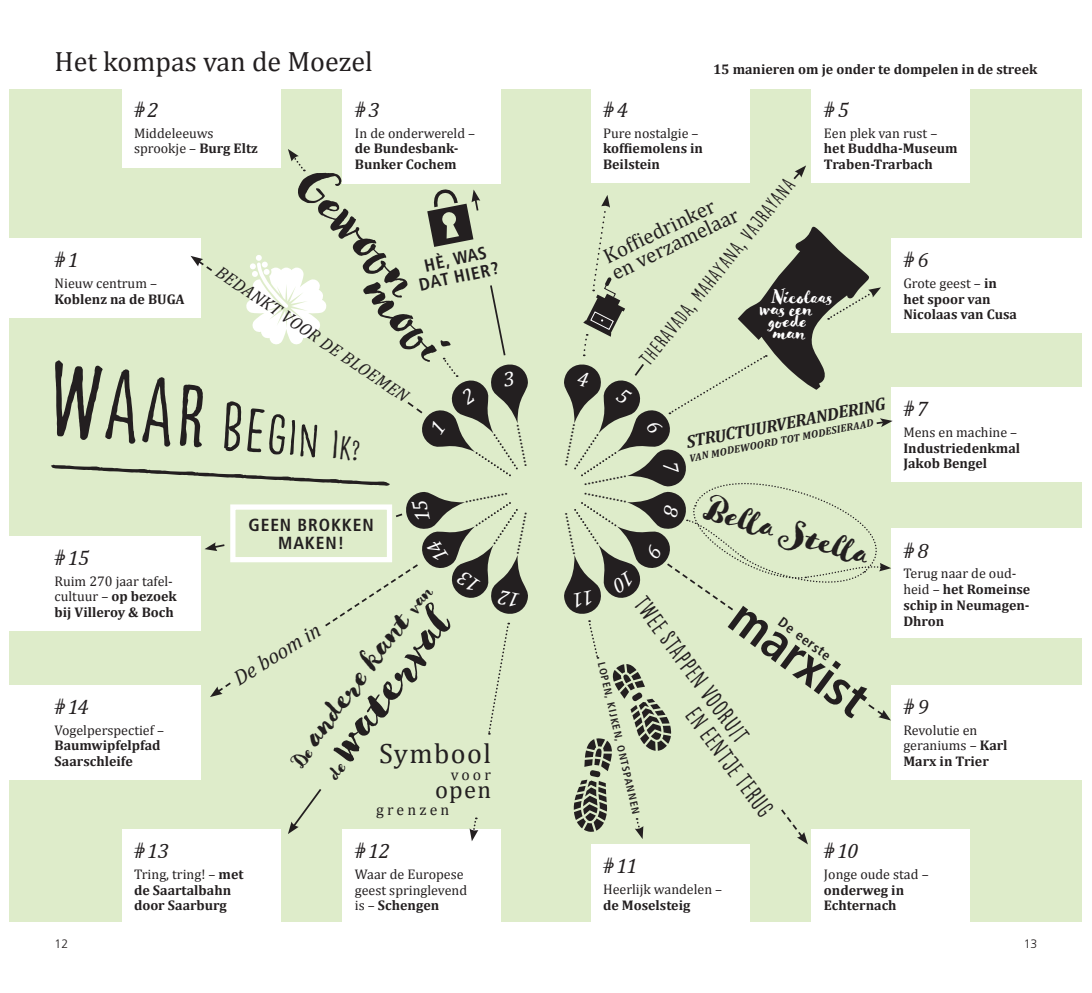
<style>
.page{position:relative;width:1092px;height:993px;background:#fff}
.page>*{position:absolute;margin:0;border:0;box-sizing:border-box;transform-origin:0 0}
.t1{font:113.75px "Goodlife Sans Condensed";color:#231f20}
.t2{font:78.75px "Goodlife Sans Condensed";color:#231f20;scale:2 1}
.t3{font:54.25px "Goodlife Brush";color:#231f20}
.t4{font:50.75px "Goodlife Brush";color:#231f20}
.t5{font:50.75px "DM Frutiger LT Pro 67 Bold Cn";color:#231f20}
.t6{font:33.6px "Goodlife Brush";color:#231f20}
.t7{font:33.25px "Goodlife Brush";color:#231f20}
.t8{font:28px "Cambria";color:#231f20}
.t9{font:28px "Cambria";letter-spacing:.05em;color:#231f20}
.t10{font:26.25px/23.6px "Goodlife Sans Condensed";color:#231f20}
.t11{font:24.5px "Cambria";color:#231f20}
.t12{font:italic 21px "Cambria";letter-spacing:-.045em;color:#231f20}
.t13{font:21px "Goodlife Sans Condensed";color:#231f20}
.t14{font:21px/18.2px "Cambria";color:#231f20}
.t15{font:19.07px "Goodlife Brush";letter-spacing:-.025em;color:#fff}
.t16{font:17.5px/17.5px "DM Frutiger LT Pro 67 Bold Cn";letter-spacing:.05em;color:#231f20;text-align:center}
.t17{font:italic 700 17.5px "Cambria";color:#231f20}
.t18{font:italic 17.5px "Cambria";color:#231f20}
.t19{font:15.75px "Cambria";letter-spacing:.2em;color:#231f20}
.t20{font:700 14px/15.8px "Cambria";color:#231f20}
.t21{font:14px/15.8px "Cambria";color:#231f20}
.t22{font:14px "DM Frutiger LT Pro 67 Bold Cn";color:#231f20}
.t23{font:300 12.25px "DM Frutiger LT Pro 45";color:#231f20}
.t24{font:italic 700 10.5px "Cambria";color:#231f20}
.t25{font:10.5px "DM Frutiger LT Pro 67 Bold Cn";color:#231f20}
.s1{font-weight:700}
.s2{font-size:105px}
.s3{font-size:98px}
.s4{font-size:92.75px}
.s5{font-size:73.5px}
.s6{font-size:66.5px}
.s7{font-size:59.5px}
.s8{font-size:52.5px}
.s9{font-size:49px}
.s10{font-size:42px}
.s11{font-size:35px}
.s12{font-size:29.75px}
.s13{font-weight:400}
</style>
<div class="page">
<div style="left:10px;top:89px;width:1071px;height:832px;background:#deecca"></div>
<div style="left:122px;top:829px;width:158px;height:94px;background:#fff"></div>
<div style="left:10px;top:238px;width:191px;height:79px;background:#fff"></div>
<div style="left:10px;top:536px;width:191px;height:94px;background:#fff"></div>
<div style="left:10px;top:685px;width:191px;height:94px;background:#fff"></div>
<div style="left:342px;top:829px;width:159px;height:94px;background:#fff"></div>
<div style="left:590px;top:844px;width:159px;height:79px;background:#fff"></div>
<div style="left:811px;top:829px;width:159px;height:94px;background:#fff"></div>
<div style="left:890px;top:685px;width:191px;height:94px;background:#fff"></div>
<div style="left:890px;top:528px;width:191px;height:109px;background:#fff"></div>
<div style="left:890px;top:387px;width:191px;height:94px;background:#fff"></div>
<div style="left:890px;top:238px;width:191px;height:94px;background:#fff"></div>
<div style="left:811px;top:88px;width:159px;height:94px;background:#fff"></div>
<div style="left:590px;top:88px;width:159px;height:94px;background:#fff"></div>
<div style="left:122px;top:88px;width:158px;height:79px;background:#fff"></div>
<div style="left:342px;top:89px;width:159px;height:95px;background:#fff"></div>
<div style="left:230px;top:504px;width:162px;height:58px;border:5px solid #fff"></div>
<svg style="left:288px;top:789px;width:34px;height:44px"></svg>
<svg style="left:211px;top:682px;width:20px;height:14px"></svg>
<svg style="left:204px;top:542px;width:21px;height:9px"></svg>
<svg style="left:427px;top:189px;width:53px;height:58px"></svg>
<svg style="left:469px;top:817px;width:9px;height:24px"></svg>
<svg style="left:793px;top:165px;width:13px;height:15px"></svg>
<svg style="left:288px;top:149px;width:17px;height:22px"></svg>
<svg style="left:190px;top:256px;width:22px;height:15px"></svg>
<svg style="left:246px;top:255px;width:81px;height:90px"></svg>
<svg style="left:407px;top:285px;width:99px;height:129px"></svg>
<svg style="left:573px;top:195px;width:348px;height:677px"></svg>
<svg style="left:323px;top:504px;width:187px;height:230px"></svg>
<h3 class="t8" style="left:55px;top:45px;width:319px">Het kompas van de Moezel</h3>
<h3 class="t12" style="left:147px;top:95px;width:13px">2</h3>
<p class="t21" style="left:134px;top:125px;width:125px">Middeleeuws sprookje – <span class="s1">Burg Eltz</span></p>
<h3 class="t12" style="left:368px;top:95px;width:13px">3</h3>
<p class="t21" style="left:355px;top:125px;width:122px">In de onderwereld –</p>
<p class="t20" style="left:355px;top:140px;width:105px">de Bundesbank-<br>Bunker Cochem</p>
<h3 class="t3" style="left:333px;top:152px;width:155px;rotate:47deg">Gewoon</h3>
<p class="t16" style="left:414px;top:259px;width:83px;rotate:-12deg">HÈ, WAS<br>DAT HIER?</p>
<h3 class="t12" style="left:68px;top:245px;width:13px">1</h3>
<p class="t21" style="left:55px;top:275px;width:104px">Nieuw centrum –</p>
<p class="t20" style="left:55px;top:290px;width:132px">Koblenz na de BUGA</p>
<p class="t18" style="left:225px;top:260px;width:230px;rotate:34deg">BEDANKT VOOR DE BLOEMEN</p>
<h3 class="t3" style="left:398px;top:258px;width:104px;rotate:47deg">mooi</h3>
<h1 class="t1" style="left:52px;top:336px;width:318px;rotate:5deg">W<span class="s2">a</span><span class="s3">a</span><span class="s4">r</span> <span class="s5">b</span><span class="s6">e</span><span class="s7">g</span><span class="s8">i</span><span class="s9">n</span> <span class="s10">i</span><span class="s11">k</span><span class="s12">?</span></h1>
<h2 class="t2" style="left:55px;top:392px;width:171px;rotate:3deg">_______</h2>
<h3 class="t12" style="left:68px;top:542px;width:23px">15</h3>
<p class="t21" style="left:55px;top:572px;width:124px">Ruim 270 jaar tafel&shy;cultuur – <span class="s1">op bezoek bij Villeroy &amp; Boch</span></p>
<h3 class="t12" style="left:68px;top:691px;width:22px">14</h3>
<p class="t21" style="left:55px;top:721px;width:111px">Vogelperspectief –</p>
<p class="t20" style="left:55px;top:737px;width:108px">Baumwipfelpfad<br>Saarschleife</p>
<p class="t16" style="left:248px;top:516px;width:127px">GEEN BROKKEN<br>MAKEN!</p>
<h3 class="t4" style="left:311px;top:732px;width:180px;rotate:-53deg">waterval</h3>
<h3 class="t7" style="left:292px;top:729px;width:162px;rotate:-54deg">andere kant</h3>
<h3 class="t12" style="left:227px;top:667px;width:100px;rotate:-32deg">De boom in</h3>
<h3 class="t9" style="left:379px;top:736px;width:113px">Symbool</h3>
<p class="t19" style="left:450px;top:765px;width:42px">voor</p>
<h3 class="t11" style="left:435px;top:774px;width:57px">open</h3>
<p class="t19" style="left:376px;top:800px;width:75px">grenzen</p>
<h3 class="t12" style="left:147px;top:835px;width:23px">13</h3>
<p class="t20" style="left:134px;top:865px;width:111px"><span class="s13">Tring, tring! –</span> met de Saartalbahn door Saarburg</p>
<h3 class="t12" style="left:368px;top:835px;width:23px">12</h3>
<p class="t21" style="left:355px;top:865px;width:114px">Waar de Europese geest springlevend is – <span class="s1">Schengen</span></p>
<h3 class="t12" style="left:616px;top:95px;width:13px">4</h3>
<p class="t21" style="left:603px;top:125px;width:97px">Pure nostalgie –</p>
<p class="t20" style="left:603px;top:140px;width:101px">koffiemolens in<br>Beilstein</p>
<p class="t20" style="left:713px;top:61px;width:326px">15 manieren om je onder te dompelen in de streek</p>
<h3 class="t12" style="left:837px;top:95px;width:13px">5</h3>
<p class="t21" style="left:823px;top:125px;width:115px">Een plek van rust –</p>
<p class="t20" style="left:823px;top:140px;width:135px">het Buddha-Museum<br>Traben-Trarbach</p>
<h3 class="t13" style="left:634px;top:355px;width:235px;rotate:-51deg">Theravada, Mahayana, Vajrayana</h3>
<h3 class="t14" style="left:600px;top:249px;width:140px;rotate:-26deg">Koffiedrinker en verzamelaar</h3>
<h3 class="t15" style="left:771px;top:284px;width:63px">Nicolaas</h3>
<h3 class="t15" style="left:760px;top:296px;width:54px">was een</h3>
<h3 class="t15" style="left:768px;top:308px;width:41px">goede</h3>
<h3 class="t15" style="left:773px;top:320px;width:34px">man</h3>
<p class="t17" style="left:684px;top:430px;width:204px;rotate:-11deg">STRUCTUURVERANDERING</p>
<p class="t24" style="left:688px;top:451px;width:189px;rotate:-11deg">VAN MODEWOORD TOT MODESIERAAD</p>
<h3 class="t6" style="left:711px;top:487px;width:173px;rotate:16deg">Bell a Stell a</h3>
<h3 class="t10" style="left:719px;top:688px;width:130px;text-indent:-120px;rotate:54deg">twee stappen vooruit<br>en eentje terug</h3>
<h3 class="t5" style="left:754px;top:586px;width:159px;rotate:37deg">marxist</h3>
<p class="t22" style="left:784px;top:613px;width:63px;rotate:36deg">De eerste</p>
<p class="t25" style="left:607px;top:660px;width:157px;rotate:77deg">LOPEN, KIJKEN, ONTSPANNEN</p>
<h3 class="t12" style="left:917px;top:245px;width:13px">6</h3>
<p class="t20" style="left:903px;top:274px;width:115px"><span class="s13">Grote geest –</span> in het spoor van<br>Nicolaas van Cusa</p>
<h3 class="t12" style="left:916px;top:394px;width:13px">7</h3>
<p class="t21" style="left:903px;top:424px;width:115px">Mens en machine –</p>
<p class="t20" style="left:903px;top:439px;width:118px">Industriedenkmal<br>Jakob Bengel</p>
<h3 class="t12" style="left:917px;top:535px;width:13px">8</h3>
<p class="t20" style="left:903px;top:565px;width:128px"><span class="s13">Terug naar de oud&shy;heid –</span> het Romeinse schip in Neumagen-<br>Dhron</p>
<h3 class="t12" style="left:917px;top:542px;width:13px">8</h3>
<h3 class="t12" style="left:917px;top:691px;width:13px">9</h3>
<p class="t21" style="left:903px;top:721px;width:106px">Revolutie en geraniums – <span class="s1">Karl<br>Marx in Trier</span></p>
<h3 class="t12" style="left:616px;top:850px;width:23px">11</h3>
<p class="t21" style="left:603px;top:880px;width:121px">Heerlijk wandelen –</p>
<p class="t20" style="left:603px;top:896px;width:89px">de Moselsteig</p>
<h3 class="t12" style="left:837px;top:835px;width:22px">10</h3>
<p class="t21" style="left:823px;top:865px;width:106px">Jonge oude stad –</p>
<p class="t20" style="left:823px;top:881px;width:82px">onderweg in<br>Echternach</p>
<p class="t23" style="left:55px;top:935px;width:15px">12</p>
<p class="t23" style="left:1023px;top:935px;width:15px">13</p>
</div>
